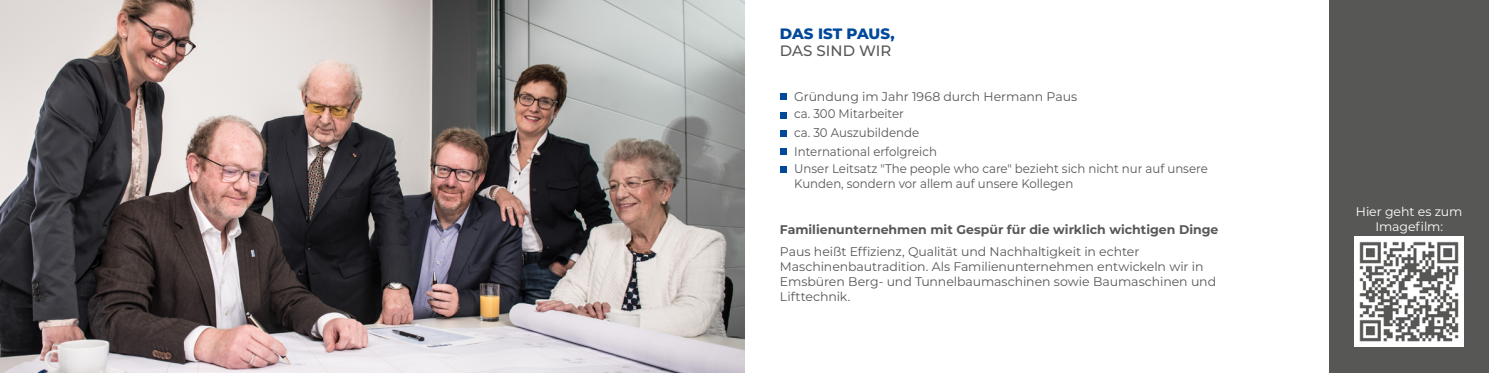
<style>
.page{position:relative;width:1489px;height:373px;background:#fff}
.page>*{position:absolute;margin:0;border:0;box-sizing:border-box;transform-origin:0 0}
.t1{font:800 15px "Montserrat";letter-spacing:-.01em;color:#00489a}
.t2{font:500 15px "Montserrat";color:#575756}
.t3{font:12.5px/15px "Montserrat";color:#575756}
.t4{font:12.5px/18.6px "Montserrat";color:#575756;scale:.94 1}
.t5{font:700 12.5px "Montserrat";color:#575756}
.t6{font:12.5px/15px "Montserrat";letter-spacing:-.005em;color:#fff;text-align:center}
</style>
<div class="page">
<svg style="left:780px;top:94px;width:6px;height:6px"></svg>
<svg style="left:780px;top:112px;width:6px;height:6px"></svg>
<div style="left:780px;top:130px;width:6px;height:7px;background:#00489a"></div>
<svg style="left:780px;top:148px;width:6px;height:6px"></svg>
<svg style="left:780px;top:166px;width:6px;height:6px"></svg>
<div style="left:1329px;top:0;width:159px;height:372px;background:#575756"></div>
<img style="left:0;top:0;width:744px;height:372px">
<img style="left:1354px;top:236px;width:109px;height:109px">
<p class="t1" style="left:780px;top:23px;width:116px">DAS IST PAUS,</p>
<p class="t2" style="left:780px;top:40px;width:113px">DAS SIND WIR</p>
<p class="t3" style="left:794px;top:87px;width:284px;line-height:17.2px">Gründung im Jahr 1968 durch Hermann Paus ca. 300 Mitarbeiter</p>
<p class="t4" style="left:794px;top:122px;width:153px">ca. 30 Auszubildende<br>International erfolgreich</p>
<p class="t4" style="left:794px;top:160px;width:441px;line-height:15px">Unser Leitsatz "The people who care" bezieht sich nicht nur auf unsere<br>Kunden, sondern vor allem auf unsere Kollegen</p>
<p class="t5" style="left:780px;top:220px;width:440px">Familienunternehmen mit Gespür für die wirklich wichtigen Dinge</p>
<p class="t3" style="left:780px;top:243px;width:438px">Paus heißt Effizienz, Qualität und Nachhaltigkeit in echter Maschinenbautradition. Als Familienunternehmen entwickeln wir in Emsbüren Berg- und Tunnelbaumaschinen sowie Baumaschinen und Lifttechnik.</p>
<p class="t6" style="left:1355px;top:203px;width:108px">Hier geht es zum<br>Imagefilm:</p>
</div>
